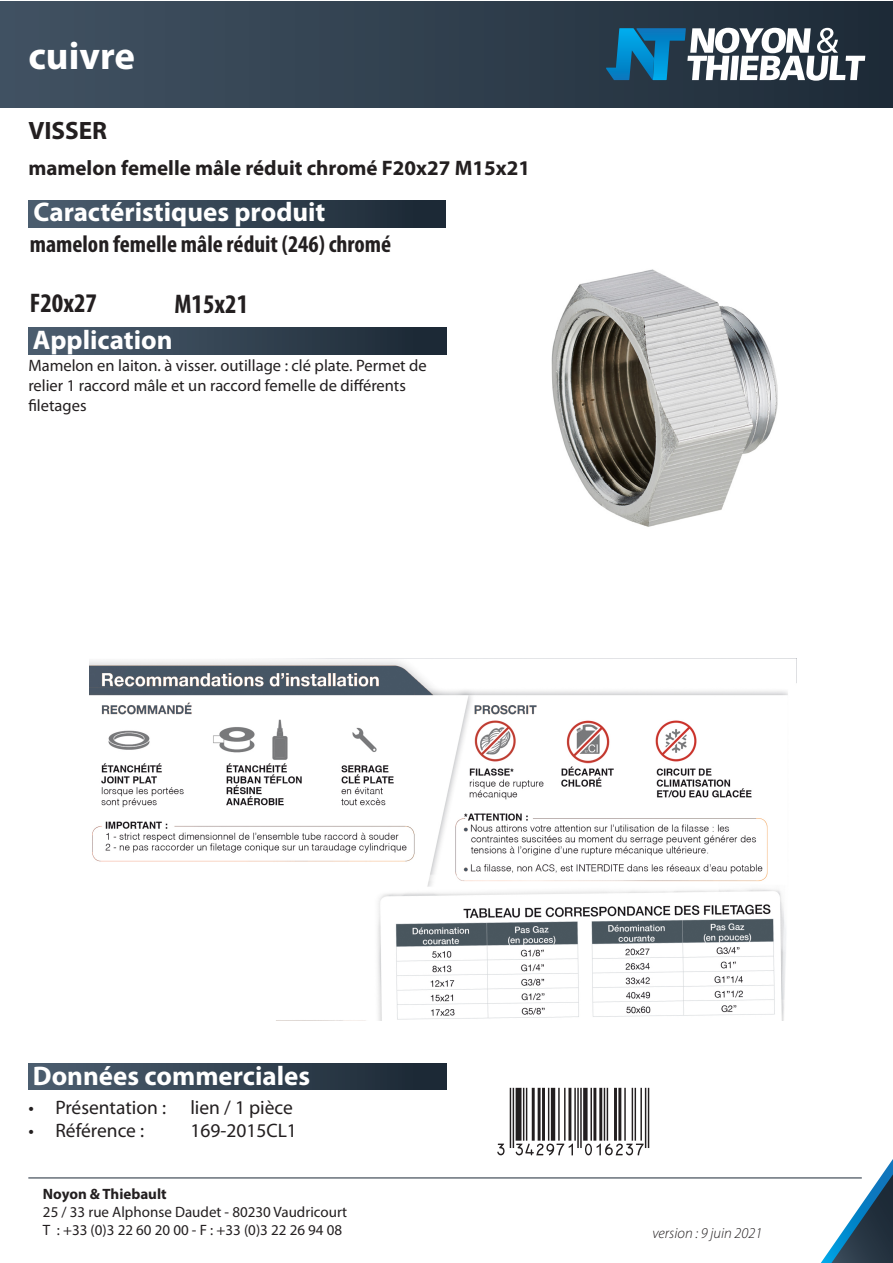
<style>
.page{position:relative;width:893px;height:1263px;background:#fff}
.page>*{position:absolute;margin:0;border:0;box-sizing:border-box;transform-origin:0 0}
.t1{font:700 39px "Myriad Pro";color:#fff}
.t2{font:700 27px "Myriad Pro";color:#fff}
.t3{font:700 condensed 27px "Myriad Pro";color:#231f20}
.t4{font:700 25.2px "Myriad Pro";color:#231f20}
.t5{font:700 condensed 24px "Myriad Pro";color:#231f20}
.t6{font:700 21px "Myriad Pro";color:#231f20}
.t7{font:19.5px "Myriad Pro";color:#231f20}
.t8{font:16.5px/19.8px "Myriad Pro";color:#231f20}
.t9{font:15px/18px "Myriad Pro";color:#231f20}
.t10{font:italic 300 15px "Myriad Pro";color:#231f20}
.s1{font-weight:700}
</style>
<div class="page">
<hr style="left:28px;top:1177px;width:834px;height:1px;background:#1c2936">
<div style="left:28px;top:201px;width:417px;height:26px;background:linear-gradient(to right,#4c5e70,#1a2834)"></div>
<div style="left:0;top:1px;width:893px;height:106px;background:linear-gradient(to right,#415262,#1e2b38)"></div>
<svg style="left:606px;top:28px;width:259px;height:53px"></svg>
<svg style="left:821px;top:1159px;width:72px;height:104px"></svg>
<img style="left:551px;top:269px;width:227px;height:258px">
<img style="left:89px;top:658px;width:707px;height:362px">
<div style="left:28px;top:327px;width:418px;height:27px;background:linear-gradient(to right,#4c5e70,#1b2834)"></div>
<div style="left:28px;top:1063px;width:418px;height:27px;background:linear-gradient(to right,#4c5e70,#1b2834)"></div>
<p class="t1" style="left:28px;top:31px;width:108px">cuivre</p>
<p class="t4" style="left:28px;top:114px;width:80px">VISSER</p>
<p class="t6" style="left:28px;top:154px;width:503px">mamelon femelle mâle réduit chromé F20x27 M15x21</p>
<p class="t2" style="left:34px;top:195px;width:293px">Caractéristiques produit</p>
<p class="t5" style="left:30px;top:229px;width:363px">mamelon femelle mâle réduit (246) chromé</p>
<p class="t3" style="left:30px;top:286px;width:69px">F20x27</p>
<p class="t3" style="left:174px;top:287px;width:75px">M15x21</p>
<p class="t2" style="left:33px;top:322px;width:141px">Application</p>
<p class="t8" style="left:28px;top:356px;width:400px">Mamelon en laiton. à visser. outillage : clé plate. Permet de relier 1 raccord mâle et un raccord femelle de différents filetages</p>
<p class="t2" style="left:33px;top:1058px;width:279px">Données commerciales</p>
<p class="t7" style="left:28px;top:1095px;width:266px">• Présentation : lien / 1 pièce</p>
<p class="t7" style="left:28px;top:1118px;width:117px">• Référence :</p>
<p class="t7" style="left:190px;top:1118px;width:108px">169-2015CL1</p>
<p class="t9" style="left:43px;top:1185px;width:306px"><span class="s1">Noyon &amp; Thiebault<br></span>25 / 33 rue Alphonse Daudet - 80230 Vaudricourt<br>T : +33 (0)3 22 60 20 00 - F : +33 (0)3 22 26 94 08</p>
<p class="t10" style="left:652px;top:1224px;width:111px">version : 9 juin 2021</p>
</div>
